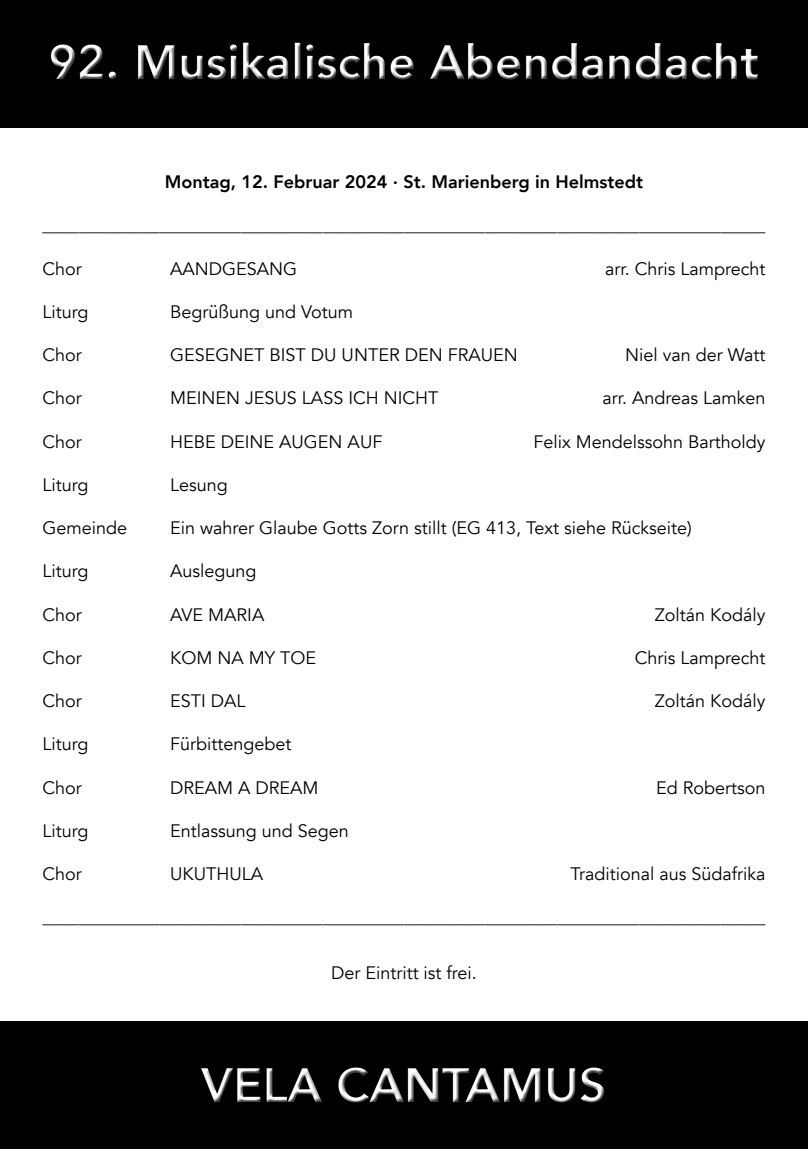
<style>
.page{position:relative;width:808px;height:1149px;background:#fff}
.page>*{position:absolute;margin:0;border:0;box-sizing:border-box;transform-origin:0 0}
.t1{font:800 48px "Avenir";color:#fff}
.t2{font:18px "Avenir";color:#000}
.t3{font:800 18px "Avenir";color:#000}
</style>
<div class="page">
<div style="left:0;top:0;width:808px;height:128px;background:#000"></div>
<div style="left:0;top:1020px;width:808px;height:128px;background:#000"></div>
<div style="left:201px;top:1065px;width:408px;height:42px;background:#000;opacity:.75"></div>
<h1 class="t1" style="left:49px;top:25px;width:712px">92. Musikalische Abendandacht</h1>
<p class="t3" style="left:165px;top:168px;width:480px">Montag, 12. Februar 2024 · St. Marienberg in Helmstedt</p>
<p class="t2" style="left:43px;top:214px;width:724px">________________________________________________________________________________</p>
<p class="t2" style="left:43px;top:258px;width:41px">Chor</p>
<p class="t2" style="left:170px;top:258px;width:129px">AANDGESANG</p>
<p class="t2" style="left:605px;top:258px;width:162px">arr. Chris Lamprecht</p>
<p class="t2" style="left:43px;top:301px;width:47px">Liturg</p>
<p class="t2" style="left:170px;top:301px;width:185px">Begrüßung und Votum</p>
<p class="t2" style="left:43px;top:344px;width:41px">Chor</p>
<p class="t2" style="left:170px;top:344px;width:349px">GESEGNET BIST DU UNTER DEN FRAUEN</p>
<p class="t2" style="left:625px;top:344px;width:142px">Niel van der Watt</p>
<p class="t2" style="left:43px;top:387px;width:41px">Chor</p>
<p class="t2" style="left:170px;top:387px;width:270px">MEINEN JESUS LASS ICH NICHT</p>
<p class="t2" style="left:602px;top:387px;width:165px">arr. Andreas Lamken</p>
<p class="t2" style="left:43px;top:430px;width:41px">Chor</p>
<p class="t2" style="left:170px;top:430px;width:214px">HEBE DEINE AUGEN AUF</p>
<p class="t2" style="left:533px;top:430px;width:234px">Felix Mendelssohn Bartholdy</p>
<p class="t2" style="left:43px;top:474px;width:47px">Liturg</p>
<p class="t2" style="left:170px;top:474px;width:59px">Lesung</p>
<p class="t2" style="left:43px;top:517px;width:86px">Gemeinde</p>
<p class="t2" style="left:170px;top:517px;width:523px">Ein wahrer Glaube Gotts Zorn stillt (EG 413, Text siehe Rückseite)</p>
<p class="t2" style="left:43px;top:560px;width:47px">Liturg</p>
<p class="t2" style="left:170px;top:560px;width:88px">Auslegung</p>
<p class="t2" style="left:43px;top:603px;width:41px">Chor</p>
<p class="t2" style="left:170px;top:603px;width:96px">AVE MARIA</p>
<p class="t2" style="left:655px;top:603px;width:112px">Zoltán Kodály</p>
<p class="t2" style="left:43px;top:646px;width:41px">Chor</p>
<p class="t2" style="left:170px;top:646px;width:148px">KOM NA MY TOE</p>
<p class="t2" style="left:635px;top:646px;width:132px">Chris Lamprecht</p>
<p class="t2" style="left:43px;top:690px;width:41px">Chor</p>
<p class="t2" style="left:170px;top:690px;width:77px">ESTI DAL</p>
<p class="t2" style="left:655px;top:690px;width:112px">Zoltán Kodály</p>
<p class="t2" style="left:43px;top:733px;width:47px">Liturg</p>
<p class="t2" style="left:170px;top:733px;width:123px">Fürbittengebet</p>
<p class="t2" style="left:43px;top:776px;width:41px">Chor</p>
<p class="t2" style="left:170px;top:776px;width:150px">DREAM A DREAM</p>
<p class="t2" style="left:656px;top:776px;width:111px">Ed Robertson</p>
<p class="t2" style="left:43px;top:819px;width:47px">Liturg</p>
<p class="t2" style="left:170px;top:819px;width:180px">Entlassung und Segen</p>
<p class="t2" style="left:43px;top:862px;width:41px">Chor</p>
<p class="t2" style="left:170px;top:862px;width:95px">UKUTHULA</p>
<p class="t2" style="left:570px;top:862px;width:196px">Traditional aus Südafrika</p>
<p class="t2" style="left:43px;top:906px;width:724px">________________________________________________________________________________</p>
<p class="t2" style="left:331px;top:961px;width:147px">Der Eintritt ist frei.</p>
<h1 class="t1" style="left:201px;top:1047px;width:407px">VELA CANTAMUS</h1>
</div>
